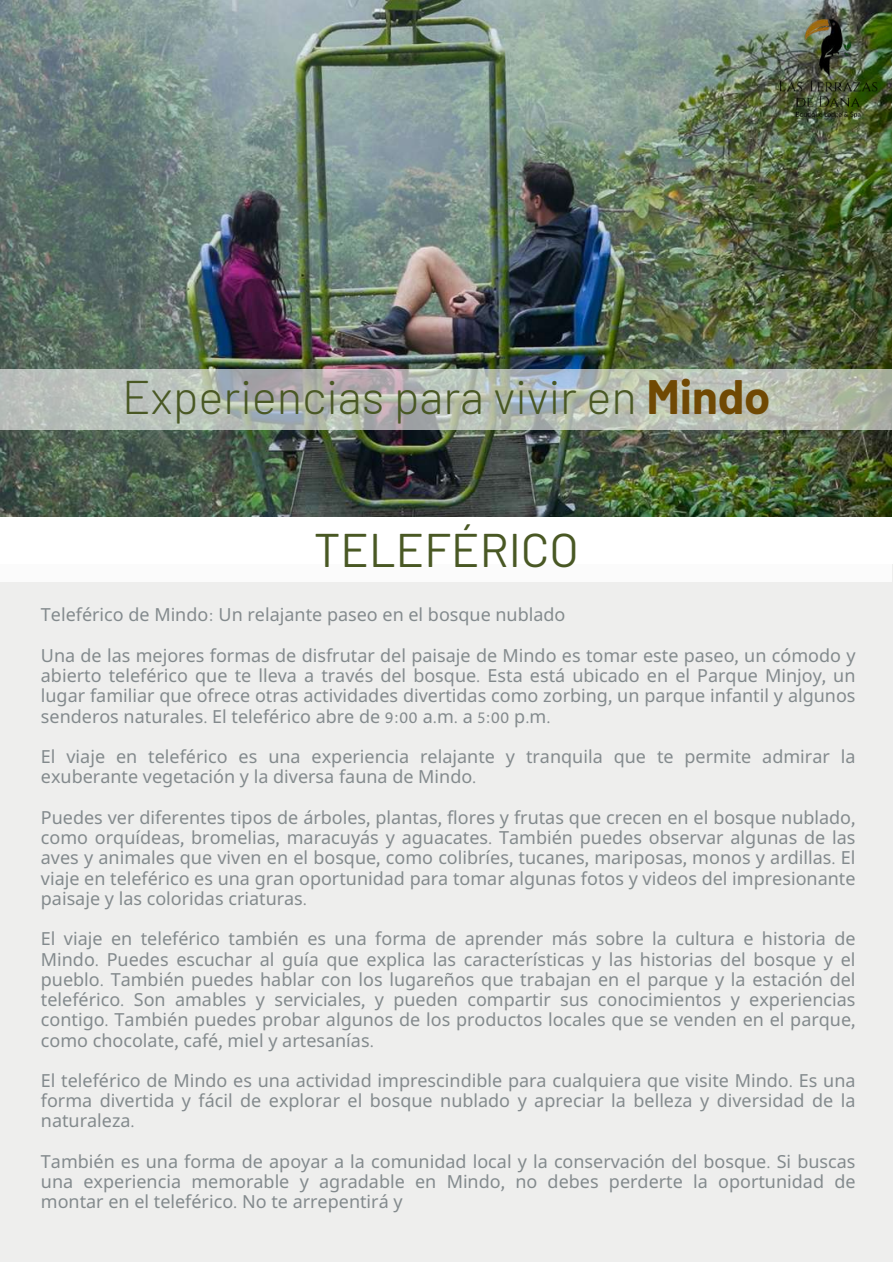
<style>
.page{position:relative;width:893px;height:1264px;background:#fff}
.page>*{position:absolute;margin:0;border:0;box-sizing:border-box;transform-origin:0 0}
.t1{font:300 47.1px "Barlow";color:#495824}
.t2{font:47.1px "Barlow";color:#495824}
.t3{font:18px/20.2px "Noto Sans";color:#838a8d;text-align:justify}
.s1{font-weight:700;color:#704903}
.s2{font-family:"Greta Arabic AR"}
</style>
<div class="page">
<img style="left:0;top:0;width:891px;height:516px">
<svg style="left:0;top:369px;width:892px;height:60px;background:#b5bbb4"></svg>
<div style="left:0;top:564px;width:892px;height:698px;background:#e9e9e7"></div>
<img style="left:759px;top:10px;width:133px;height:116px">
<div style="left:0;top:517px;width:892px;height:65px;background:#fff"></div>
<h1 class="t1" style="left:122px;top:367px;width:650px">Experiencias para vivir en <span class="s1">Mindo</span></h1>
<h1 class="t2" style="left:314px;top:520px;width:266px">TELEFÉRICO</h1>
<p class="t3" style="left:41px;top:604px;width:526px">Teleférico de Mindo<span class="s2">:</span> Un relajante paseo en el bosque nublado</p>
<p class="t3" style="left:41px;top:644px;width:816px">Una de las mejores formas de disfrutar del paisaje de Mindo es tomar este paseo<span class="s2">,</span> un cómodo y abierto teleférico que te lleva a través del bosque<span class="s2">.</span> Esta está ubicado en el Parque Minjoy<span class="s2">,</span> un lugar familiar que ofrece otras actividades divertidas como zorbing<span class="s2">,</span> un parque infantil y algunos senderos naturales<span class="s2">.</span> El teleférico abre de <span class="s2">9:00</span> a<span class="s2">.</span>m<span class="s2">.</span> a <span class="s2">5:00</span> p<span class="s2">.</span>m<span class="s2">.</span></p>
<p class="t3" style="left:41px;top:746px;width:816px">El viaje en teleférico es una experiencia relajante y tranquila que te permite admirar la exuberante vegetación y la diversa fauna de Mindo<span class="s2">.</span></p>
<p class="t3" style="left:41px;top:806px;width:816px">Puedes ver diferentes tipos de árboles<span class="s2">,</span> plantas<span class="s2">,</span> flores y frutas que crecen en el bosque nublado<span class="s2">, </span>como orquídeas<span class="s2">,</span> bromelias<span class="s2">,</span> maracuyás y aguacates<span class="s2">.</span> También puedes observar algunas de las aves y animales que viven en el bosque<span class="s2">,</span> como colibríes<span class="s2">,</span> tucanes<span class="s2">,</span> mariposas<span class="s2">,</span> monos y ardillas<span class="s2">.</span> El viaje en teleférico es una gran oportunidad para tomar algunas fotos y videos del impresionante paisaje y las coloridas criaturas<span class="s2">.</span></p>
<p class="t3" style="left:41px;top:928px;width:816px">El viaje en teleférico también es una forma de aprender más sobre la cultura e historia de Mindo<span class="s2">.</span> Puedes escuchar al guía que explica las características y las historias del bosque y el pueblo<span class="s2">.</span> También puedes hablar con los lugareños que trabajan en el parque y la estación del teleférico<span class="s2">.</span> Son amables y serviciales<span class="s2">,</span> y pueden compartir sus conocimientos y experiencias contigo<span class="s2">.</span> También puedes probar algunos de los productos locales que se venden en el parque<span class="s2">, </span>como chocolate<span class="s2">,</span> café<span class="s2">,</span> miel y artesanías<span class="s2">.</span></p>
<p class="t3" style="left:41px;top:1069px;width:816px">El teleférico de Mindo es una actividad imprescindible para cualquiera que visite Mindo<span class="s2">.</span> Es una forma divertida y fácil de explorar el bosque nublado y apreciar la belleza y diversidad de la naturaleza<span class="s2">.</span></p>
<p class="t3" style="left:41px;top:1150px;width:816px">También es una forma de apoyar a la comunidad local y la conservación del bosque<span class="s2">.</span> Si buscas una experiencia memorable y agradable en Mindo<span class="s2">,</span> no debes perderte la oportunidad de montar en el teleférico<span class="s2">.</span> No te arrepentirá y</p>
</div>
